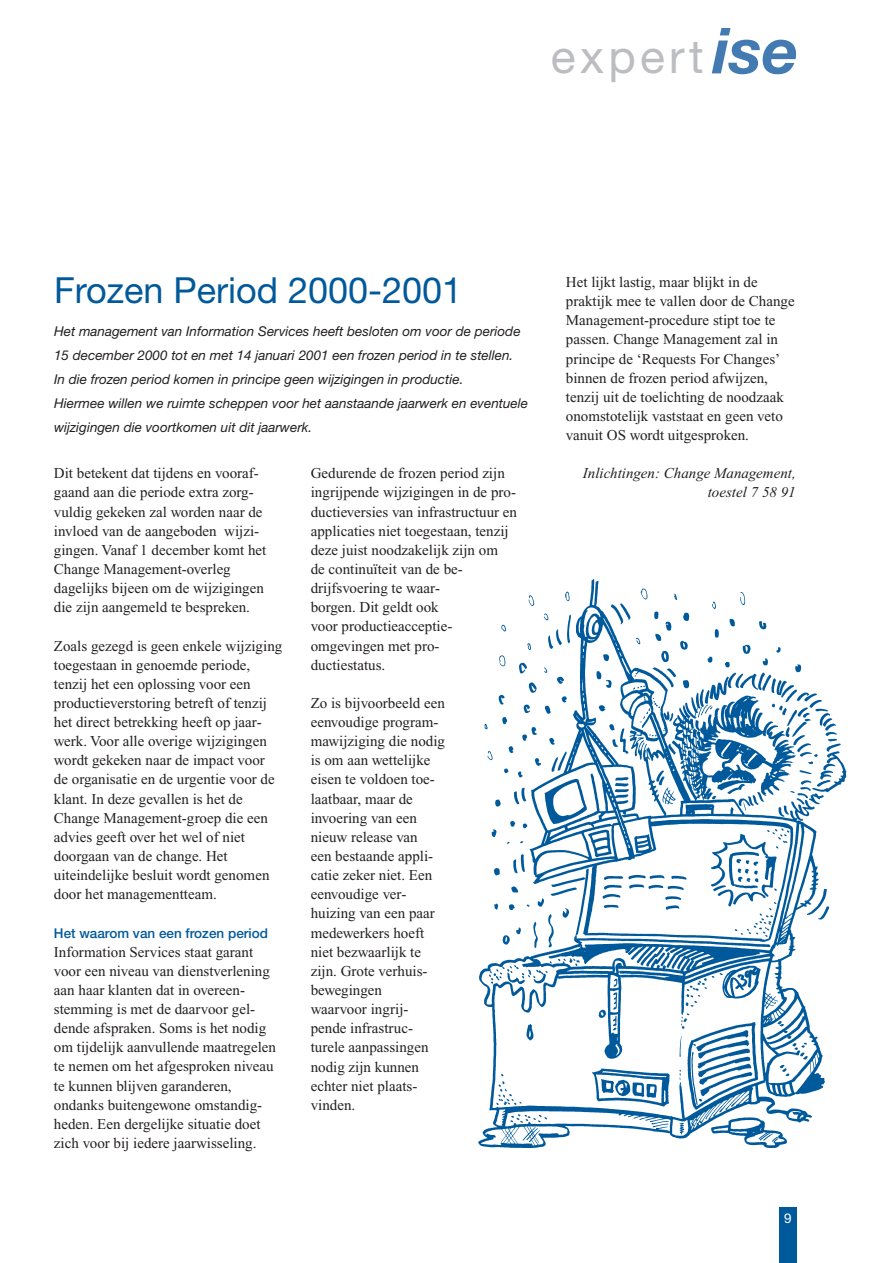
<style>
.page{position:relative;width:893px;height:1263px;background:#fff}
.page>*{position:absolute;margin:0;border:0;box-sizing:border-box;transform-origin:0 0}
.t1{font:46.2px "Helvetica Neue";letter-spacing:.095em;color:#bcbdc0}
.t2{font:36px "Helvetica Neue";color:#00599b}
.t3{font:15px/19.2px "Times New Roman";color:#231f20}
.t4{font:italic 15px/19.2px "Times New Roman";color:#231f20;text-align:right}
.t5{font:italic 13.5px/24px "Helvetica Neue";color:#231f20}
.t6{font:500 13.5px "Helvetica Neue";color:#00599b}
.t7{font:13.5px "Helvetica Neue";color:#fff}
.s1{font-weight:700;font-style:italic;font-size:63.6px;color:#437ab2}
</style>
<div class="page">
<div style="left:779px;top:1207px;width:17px;height:56px;background:#00599b"></div>
<img style="left:478px;top:579px;width:369px;height:569px">
<h1 class="t1" style="left:551px;top:40px;width:249px">expert<span class="s1">ise</span></h1>
<h2 class="t2" style="left:54px;top:277px;width:410px">Frozen Period 2000-2001</h2>
<p class="t5" style="left:54px;top:320px;width:475px">Het management van Information Services heeft besloten om voor de periode 15 december 2000 tot en met 14 januari 2001 een frozen period in te stellen.<br>In die frozen period komen in principe geen wijzigingen in productie.<br>Hiermee willen we ruimte scheppen voor het aanstaande jaarwerk en eventuele wijzigingen die voortkomen uit dit jaarwerk.</p>
<p class="t3" style="left:54px;top:465px;width:214px">Dit betekent dat tijdens en vooraf&shy;gaand aan die periode extra zorg&shy;vuldig gekeken zal worden naar de invloed van de aangeboden wijzi&shy;gingen. Vanaf 1 december komt het Change Management-overleg dagelijks bijeen om de wijzigingen die zijn aangemeld te bespreken.</p>
<p class="t3" style="left:54px;top:637px;width:230px">Zoals gezegd is geen enkele wijziging toegestaan in genoemde periode, tenzij het een oplossing voor een productieverstoring betreft of tenzij het direct betrekking heeft op jaar&shy;werk. Voor alle overige wijzigingen wordt gekeken naar de impact voor de organisatie en de urgentie voor de klant. In deze gevallen is het de Change Management-groep die een advies geeft over het wel of niet doorgaan van de change. Het uiteindelijke besluit wordt genomen door het managementteam.</p>
<p class="t6" style="left:54px;top:928px;width:216px">Het waarom van een frozen period</p>
<p class="t3" style="left:54px;top:943px;width:224px">Information Services staat garant voor een niveau van dienstverlening aan haar klanten dat in overeen&shy;stemming is met de daarvoor gel&shy;dende afspraken. Soms is het nodig om tijdelijk aanvullende maatregelen te nemen om het afgesproken niveau te kunnen blijven garanderen, ondanks buitengewone omstandig&shy;heden. Een dergelijke situatie doet zich voor bij iedere jaarwisseling.</p>
<p class="t3" style="left:311px;top:465px;width:208px">Gedurende de frozen period zijn ingrijpende wijzigingen in de pro&shy;ductieversies van infrastructuur en applicaties niet toegestaan, tenzij deze juist noodzakelijk zijn om<br>de continuïteit van de be&shy;drijfsvoering te waar-<br>borgen. Dit geldt ook<br>voor productieacceptie&shy;omgevingen met pro&shy;ductiestatus.</p>
<p class="t3" style="left:311px;top:695px;width:136px">Zo is bijvoorbeeld een eenvoudige program&shy;mawijziging die nodig is om aan wettelijke eisen te voldoen toe&shy;laatbaar, maar de invoering van een nieuw release van<br>een bestaande appli&shy;catie zeker niet. Een eenvoudige ver&shy;huizing van een paar medewerkers hoeft niet bezwaarlijk te zijn. Grote verhuis&shy;bewegingen<br>waarvoor ingrij&shy;pende infrastruc&shy;turele aanpassingen nodig zijn kunnen echter niet plaats&shy;vinden.</p>
<p class="t3" style="left:566px;top:274px;width:230px">Het lijkt lastig, maar blijkt in de praktijk mee te vallen door de Change Management-procedure stipt toe te passen. Change Management zal in principe de ‘Requests For Changes’ binnen de frozen period afwijzen, tenzij uit de toelichting de noodzaak onomstotelijk vaststaat en geen veto vanuit OS wordt uitgesproken.</p>
<p class="t4" style="left:583px;top:465px;width:214px">Inlichtingen: Change Management, toestel 7 58 91</p>
<p class="t7" style="left:784px;top:1213px;width:9px">9</p>
</div>
